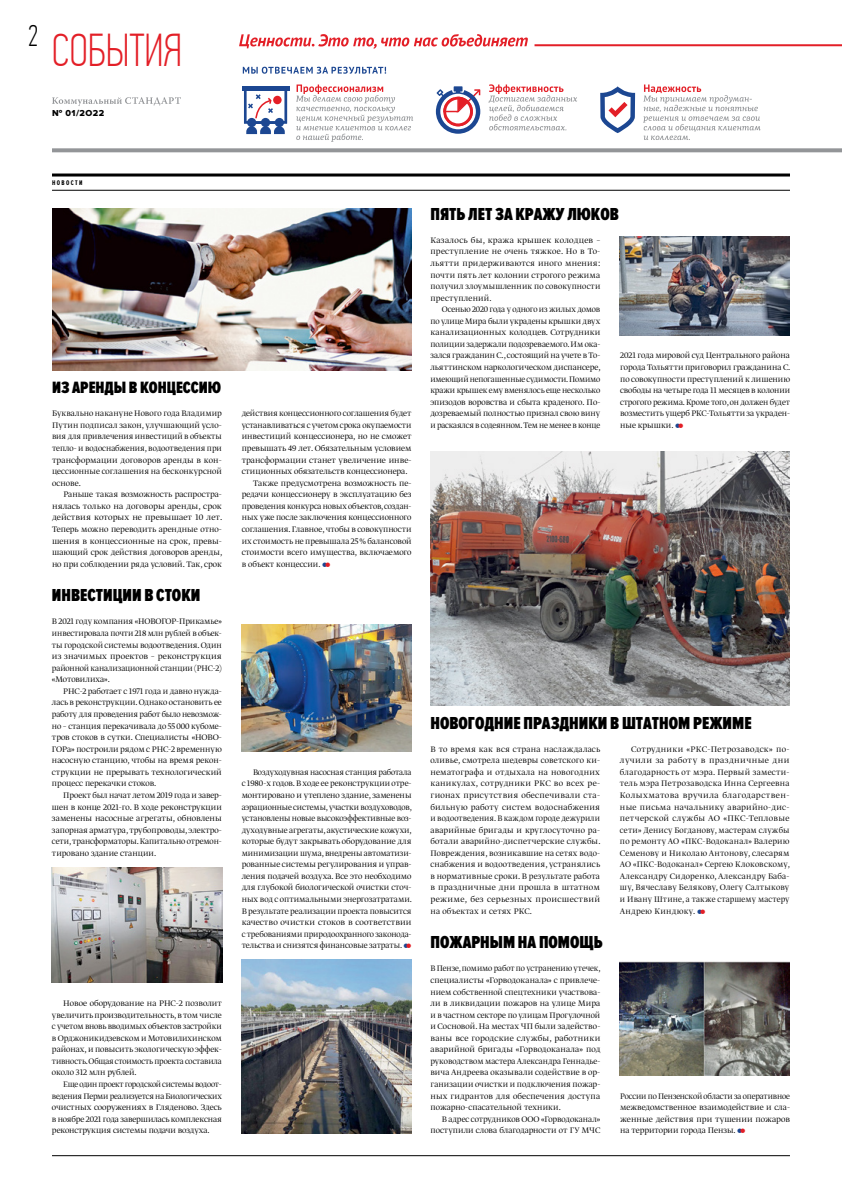
<style>
.page{position:relative;width:842px;height:1191px;background:#fff}
.page>*{position:absolute;margin:0;border:0;box-sizing:border-box;transform-origin:0 0}
.t1{font:100 46px "PF Din Text Comp Pro";color:#e31f27}
.t2{font:900 18px "Proxima Nova Ex Cn";color:#000}
.t3{font:900 17px "Proxima Nova Ex Cn";color:#000}
.t4{font:300 9.5px/11.6px "Greta Display Pro";letter-spacing:-.005em;color:#000;text-align:justify}
.t5{font:300 9.5px/11.6px "Greta Display Pro";letter-spacing:-.005em;color:#000;text-align:justify;scale:.96 1}
.t6{font:9px "Proxima Nova Extrabld";letter-spacing:.05em;color:#000}
.t7{font:700 7px "Proxima Nova Ex Cn";letter-spacing:.2em;color:#000}
.s1{color:#1c4792}
.s2{color:#e31f27}
</style>
<div class="page">
<hr style="left:52px;top:1155px;width:738px;height:1px;background:#000">
<hr style="left:534px;top:44px;width:308px;height:2px;background:#e31f27">
<svg style="left:52px;top:148px;width:790px;height:4px;background:#9b9da0"></svg>
<svg style="left:52px;top:97px;width:129px;height:9px"></svg>
<svg style="left:296px;top:84px;width:117px;height:58px"></svg>
<svg style="left:489px;top:84px;width:88px;height:46px"></svg>
<svg style="left:643px;top:84px;width:118px;height:56px"></svg>
<svg style="left:600px;top:86px;width:35px;height:47px"></svg>
<svg style="left:436px;top:86px;width:44px;height:48px"></svg>
<div style="left:242px;top:86px;width:47px;height:5px;background:#1c4792"></div>
<svg style="left:244px;top:91px;width:43px;height:43px"></svg>
<svg style="left:243px;top:67px;width:143px;height:7px"></svg>
<svg style="left:239px;top:34px;width:289px;height:15px"></svg>
<hr style="left:52px;top:173px;width:738px;height:3px;background:#000">
<hr style="left:52px;top:190px;width:738px;height:1px;background:#000">
<img style="left:52px;top:208px;width:359px;height:162px">
<img style="left:430px;top:451px;width:360px;height:254px">
<img style="left:52px;top:867px;width:170px;height:116px">
<img style="left:242px;top:624px;width:170px;height:127px">
<img style="left:242px;top:960px;width:170px;height:173px">
<img style="left:619px;top:961px;width:170px;height:114px">
<img style="left:620px;top:237px;width:170px;height:98px">
<h1 class="t1" style="left:28px;top:24px;width:156px"><sup>2</sup> СОБЫТИЯ</h1>
<p class="t6" style="left:52px;top:108px;width:54px">№ 01/2О22</p>
<p class="t7" style="left:52px;top:179px;width:32px">Новости</p>
<h3 class="t3" style="left:52px;top:378px;width:171px">Из аренды в концессию</h3>
<p class="t4" style="left:52px;top:408px;width:171px">Буквально накануне Нового года Владимир Путин подписал закон, улучшающий усло&shy;вия для привлечения инвестиций в объекты тепло- и водоснабжения, водоотведения при трансформации договоров аренды в кон&shy;цессионные соглашения на бесконкурсной основе.</p>
<p class="t4" style="left:52px;top:489px;width:172px;text-indent:11px">Раньше такая возможность распростра&shy;нялась только на договоры аренды, срок действия которых не превышает 10 лет.<br>Теперь можно переводить арендные отно&shy;шения в концессионные на срок, превы&shy;шающий срок действия договоров аренды, но при соблюдении ряда условий. Так, срок</p>
<h2 class="t2" style="left:52px;top:585px;width:150px">Инвестиции в стоки</h2>
<p class="t4" style="left:52px;top:616px;width:171px">В 2021 году компания «НОВОГОР-Прикамье» инвестировала почти 218 млн рублей в объек&shy;ты городской системы водоотведения. Один из значимых проектов – реконструкция районной канализационной станции (РНС-2) «Мотовилиха».</p>
<p class="t4" style="left:52px;top:685px;width:171px;text-indent:11px">РНС-2 работает с 1971 года и давно нужда&shy;лась в реконструкции. Однако остановить ее работу для проведения работ было невозмож&shy;но – станция перекачивала до 55000 кубоме&shy;тров стоков в сутки. Специалисты «НОВО-ГОРа» построили рядом с РНС-2 временную насосную станцию, чтобы на время рекон&shy;струкции не прерывать технологический процесс перекачки стоков.</p>
<p class="t4" style="left:52px;top:789px;width:171px;text-indent:11px">Проект был начат летом 2019 года и завер&shy;шен в конце 2021-го. В ходе реконструкции заменены насосные агрегаты, обновлены запорная арматура, трубопроводы, электро&shy;сети, трансформаторы. Капитально отремон&shy;тировано здание станции.</p>
<p class="t4" style="left:52px;top:998px;width:171px;text-indent:11px">Новое оборудование на РНС-2 позволит увеличить производительность, в том числе с учетом вновь вводимых объектов застройки в Орджоникидзевском и Мотовилихинском районах, и повысить экологическую эффек&shy;тивность. Общая стоимость проекта составила около 312 млн рублей.</p>
<p class="t5" style="left:52px;top:1078px;width:178px;text-indent:11px">Еще один проект городской системы водоот&shy;ведения Перми реализуется на Биологических очистных сооружениях в Гляденово. Здесь в ноябре 2021 года завершилась комплексная реконструкция системы подачи воздуха.</p>
<p class="t4" style="left:242px;top:408px;width:171px">действия концессионного соглашения будет</p>
<p class="t4" style="left:242px;top:420px;width:171px">устанавливаться с учетом срока окупаемости</p>
<p class="t4" style="left:242px;top:431px;width:171px">инвестиций концессионера, но не сможет</p>
<p class="t4" style="left:242px;top:443px;width:171px">превышать 49 лет. Обязательным условием</p>
<p class="t4" style="left:242px;top:454px;width:171px">трансформации станет увеличение инве-</p>
<p class="t4" style="left:242px;top:466px;width:167px">стиционных обязательств концессионера.</p>
<p class="t4" style="left:253px;top:477px;width:160px">Также предусмотрена возможность пе-</p>
<p class="t4" style="left:242px;top:489px;width:171px">редачи концессионеру в эксплуатацию без</p>
<p class="t4" style="left:242px;top:500px;width:171px">проведения конкурса новых объектов, создан-</p>
<p class="t4" style="left:242px;top:512px;width:171px">ных уже после заключения концессионного</p>
<p class="t4" style="left:242px;top:524px;width:171px">соглашения. Главное, чтобы в совокупности</p>
<p class="t4" style="left:242px;top:535px;width:171px">их стоимость не превышала 25% балансовой</p>
<p class="t4" style="left:242px;top:547px;width:171px">стоимости всего имущества, включаемого</p>
<p class="t4" style="left:242px;top:558px;width:90px">в объект концессии. <span class="s1">●</span><span class="s2">●</span></p>
<h2 class="t2" style="left:430px;top:204px;width:190px">Пять лет за кражу люков</h2>
<p class="t4" style="left:430px;top:235px;width:171px">Казалось бы, кража крышек колодцев – преступление не очень тяжкое. Но в То&shy;льятти придерживаются иного мнения: почти пять лет колонии строгого режима получил злоумышленник по совокупности преступлений.</p>
<p class="t4" style="left:430px;top:304px;width:172px;text-indent:11px">Осенью 2020 года у одного из жилых домов по улице Мира были украдены крышки двух канализационных колодцев. Сотрудники полиции задержали подозреваемого. Им ока&shy;зался гражданин С., состоящий на учете в То&shy;льяттинском наркологическом диспансере, имеющий непогашенные судимости. Помимо кражи крышек ему вменялось еще несколько эпизодов воровства и сбыта краденого. По&shy;дозреваемый полностью признал свою вину и раскаялся в содеянном. Тем не менее в конце</p>
<p class="t4" style="left:620px;top:350px;width:172px">2021 года мировой суд Центрального района города Тольятти приговорил гражданина С. по совокупности преступлений к лишению свободы на четыре года 11 месяцев в колонии строгого режима. Кроме того, он должен будет возместить ущерб РКС-Тольятти за украден&shy;ные крышки. <span class="s1">●</span><span class="s2">●</span></p>
<p class="t4" style="left:242px;top:766px;width:172px;text-indent:11px">Воздуходувная насосная станция работала с 1980-х годов. В ходе ее реконструкции отре&shy;монтировано и утеплено здание, заменены аэрационные системы, участки воздуховодов, установлены новые высокоэффективные воз&shy;духодувные агрегаты, акустические кожухи, которые будут закрывать оборудование для минимизации шума, внедрены автоматизи&shy;рованные системы регулирования и управ&shy;ления подачей воздуха. Все это необходимо для глубокой биологической очистки сточ&shy;ных вод с оптимальными энергозатратами.<br>В результате реализации проекта повысится качество очистки стоков в соответствии с требованиями природоохранного законода&shy;тельства и снизятся финансовые затраты. <span class="s1">●</span><span class="s2">●</span></p>
<h2 class="t2" style="left:430px;top:712px;width:323px">Новогодние праздники в штатном режиме</h2>
<p class="t4" style="left:430px;top:743px;width:172px">В то время как вся страна наслаждалась оливье, смотрела шедевры советского ки&shy;нематографа и отдыхала на новогодних каникулах, сотрудники РКС во всех ре&shy;гионах присутствия обеспечивали ста&shy;бильную работу систем водоснабжения и водоотведения. В каждом городе дежурили аварийные бригады и круглосуточно ра&shy;ботали аварийно-диспетчерские службы.<br>Повреждения, возникавшие на сетях водо&shy;снабжения и водоотведения, устранялись в нормативные сроки. В результате работа в праздничные дни прошла в штатном режиме, без серьезных происшествий на объектах и сетях РКС.</p>
<p class="t4" style="left:620px;top:743px;width:172px;text-indent:11px">Сотрудники «РКС-Петрозаводск» по&shy;лучили за работу в праздничные дни благодарность от мэра. Первый замести&shy;тель мэра Петрозаводска Инна Сергеевна Колыхматова вручила благодарствен&shy;ные письма начальнику аварийно-дис&shy;петчерской службы АО «ПКС-Тепловые сети» Денису Богданову, мастерам службы по ремонту АО «ПКС-Водоканал» Валерию Семенову и Николаю Антонову, слесарям АО «ПКС-Водоканал» Сергею Клоковскому, Александру Сидоренко, Александру Баба&shy;шу, Вячеславу Белякову, Олегу Салтыкову и Ивану Штине, а также старшему мастеру Андрею Киндюку. <span class="s1">●</span><span class="s2">●</span></p>
<h2 class="t2" style="left:430px;top:932px;width:174px">Пожарным на помощь</h2>
<p class="t5" style="left:430px;top:963px;width:179px">В Пензе, помимо работ по устранению утечек, специалисты «Горводоканала» с привлече&shy;нием собственной спецтехники участвова&shy;ли в ликвидации пожаров на улице Мира и в частном секторе по улицам Прогулочной и Сосновой. На местах ЧП были задейство&shy;ваны все городские службы, работники аварийной бригады «Горводоканала» под руководством мастера Александра Геннадье&shy;вича Андреева оказывали содействие в ор&shy;ганизации очистки и подключения пожар&shy;ных гидрантов для обеспечения доступа пожарно-спасательной техники.</p>
<p class="t4" style="left:430px;top:1113px;width:171px;text-align:right">В адрес сотрудников ООО «Горводоканал» поступили слова благодарности от ГУ МЧС</p>
<p class="t5" style="left:620px;top:1090px;width:178px">России по Пензенской области за оперативное межведомственное взаимодействие и сла&shy;женные действия при тушении пожаров на территории города Пензы. <span class="s1">●</span><span class="s2">●</span></p>
</div>
